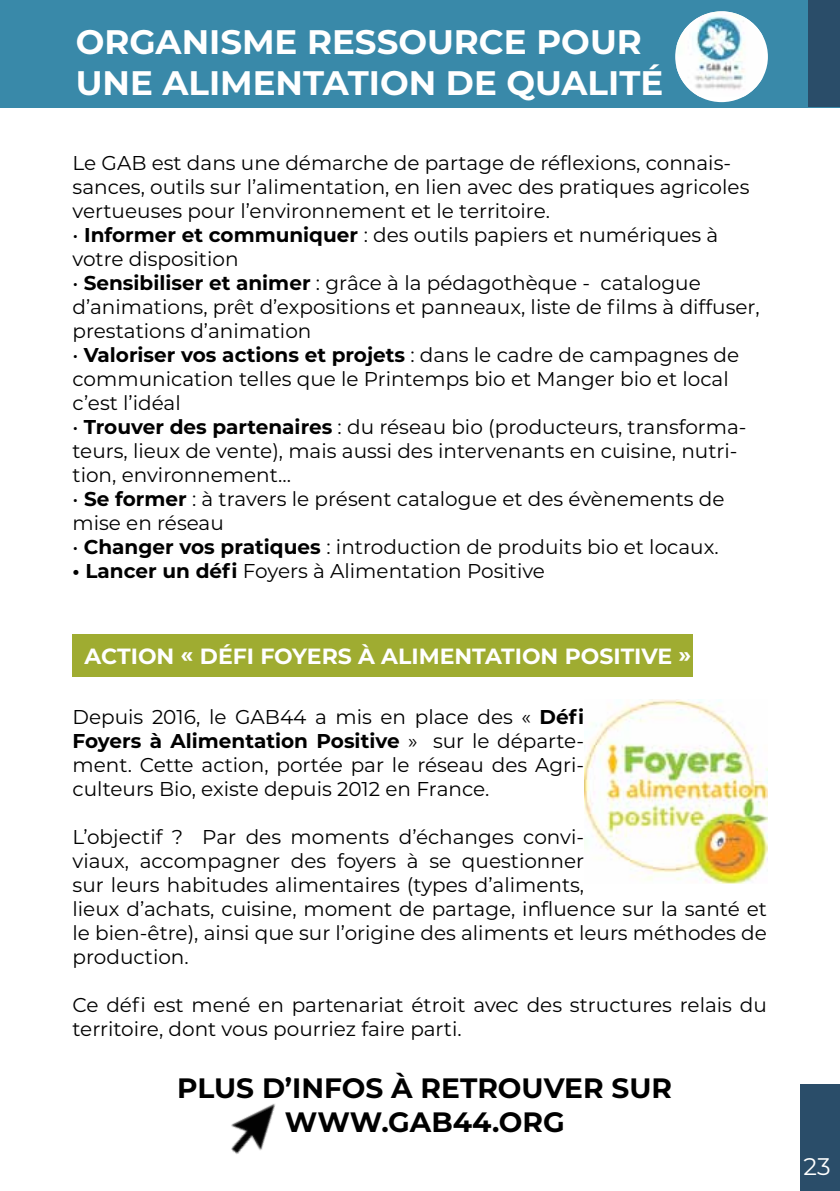
<style>
.page{position:relative;width:840px;height:1191px;background:#fff}
.page>*{position:absolute;margin:0;border:0;box-sizing:border-box;transform-origin:0 0}
.t1{font:700 34px/40.8px "Montserrat";color:#fff}
.t2{font:700 28px/33.6px "Montserrat";color:#000;text-align:center}
.t3{font:24px "Montserrat";color:#fff}
.t4{font:700 22px "Montserrat";color:#fff}
.t5{font:20px/24px "Montserrat";color:#000}
.s1{font-weight:700}
</style>
<div class="page">
<div style="left:0;top:0;width:839px;height:108px;background:#3989a9"></div>
<div style="left:674px;top:11px;width:93px;height:91px;background:#fff;border-radius:50%"></div>
<img style="left:676px;top:11px;width:86px;height:86px">
<div style="left:808px;top:0;width:31px;height:106px;background:#2a4d69"></div>
<div style="left:799px;top:1084px;width:40px;height:107px;background:#2a4d69"></div>
<div style="left:72px;top:634px;width:620px;height:43px;background:#9fac31"></div>
<img style="left:584px;top:699px;width:183px;height:184px">
<img style="left:231px;top:1104px;width:44px;height:50px">
<h1 class="t1" style="left:76px;top:20px;width:588px">organisme ressource pour une alimentation de qualité</h1>
<p class="t5" style="left:72px;top:150px;width:678px">Le GAB est dans une démarche de partage de réflexions, connais&shy;sances, outils sur l’alimentation, en lien avec des pratiques agricoles vertueuses pour l’environnement et le territoire.</p>
<p class="t5" style="left:72px;top:222px;width:647px">• <span class="s1">I nformer et communiquer</span> : des outils papiers et numériques à votre disposition</p>
<p class="t5" style="left:72px;top:270px;width:688px">• <span class="s1">Sensibiliser et animer</span> : grâce à la pédagothèque - catalogue d’animations, prêt d’expositions et panneaux, liste de films à diffuser, prestations d’animation</p>
<p class="t5" style="left:72px;top:342px;width:667px">• <span class="s1">Valoriser vos actions et projets</span> : dans le cadre de campagnes de communication telles que le Printemps bio et Manger bio et local c’est l’idéal</p>
<p class="t5" style="left:72px;top:414px;width:675px">• <span class="s1">Trouver des partenaires</span> : du réseau bio (producteurs, transforma&shy;teurs, lieux de vente), mais aussi des intervenants en cuisine, nutri&shy;tion, environnement…</p>
<p class="t5" style="left:72px;top:486px;width:653px">• <span class="s1">Se former</span> : à travers le présent catalogue et des évènements de mise en réseau</p>
<p class="t5" style="left:72px;top:534px;width:647px">• <span class="s1">Changer vos pratiques</span> : introduction de produits bio et locaux.</p>
<p class="t5" style="left:72px;top:558px;width:473px"><span class="s1">• Lancer un défi</span> Foyers à Alimentation Positive</p>
<p class="t4" style="left:84px;top:640px;width:608px">Action « Défi Foyers à Alimentation Positive »</p>
<p class="t5" style="left:72px;top:704px;width:513px;text-align:justify">Depuis 2016, le GAB44 a mis en place des « <span class="s1">Défi Foyers à Alimentation Positive</span> » sur le départe&shy;ment. Cette action, portée par le réseau des Agri&shy;culteurs Bio, existe depuis 2012 en France.</p>
<p class="t5" style="left:72px;top:824px;width:695px">L’objectif ? Par des moments d’échanges convi-<br>viaux, accompagner des foyers à se questionner<br>sur leurs habitudes alimentaires (types d’aliments,<br>lieux d’achats, cuisine, moment de partage, influence sur la santé et le bien-être), ainsi que sur l’origine des aliments et leurs méthodes de production.</p>
<p class="t5" style="left:72px;top:992px;width:695px">Ce défi est mené en partenariat étroit avec des structures relais du territoire, dont vous pourriez faire parti.</p>
<h2 class="t2" style="left:177px;top:1070px;width:496px">Plus d’infos à retrouver sur www.gab44.org</h2>
<p class="t3" style="left:803px;top:1150px;width:29px">23</p>
</div>
